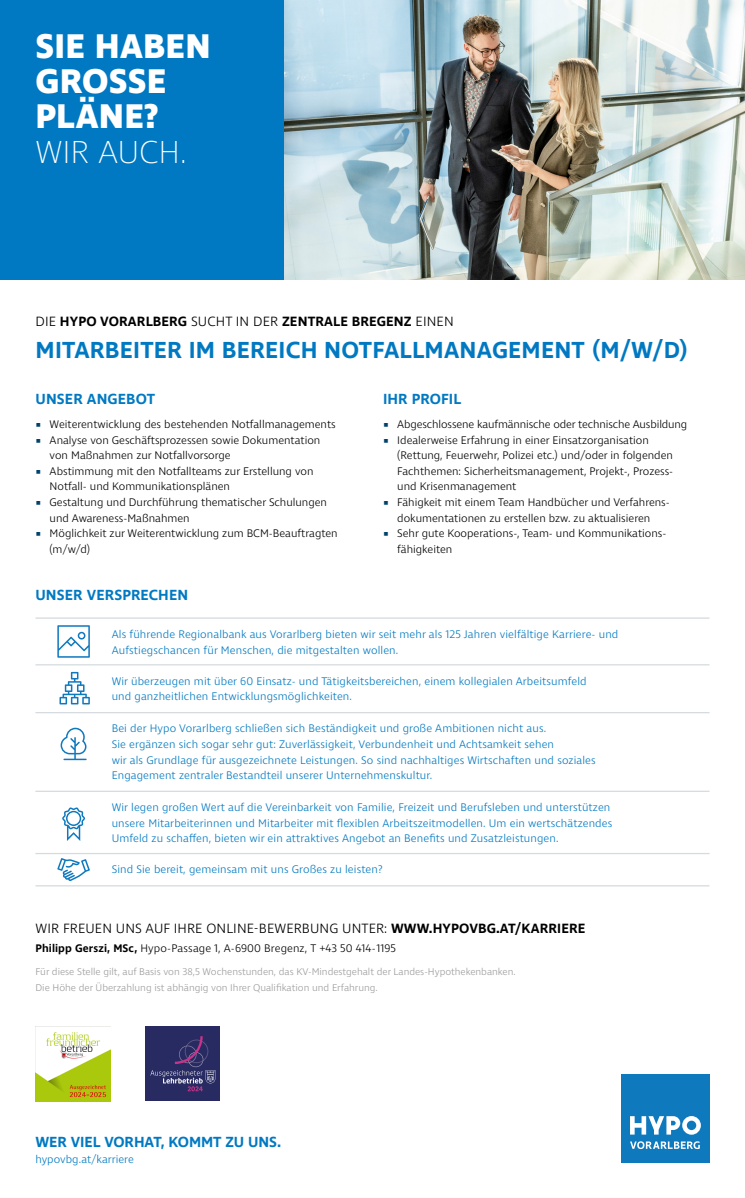
<style>
.page{position:relative;width:745px;height:1198px;background:#fff}
.page>*{position:absolute;margin:0;border:0;box-sizing:border-box;transform-origin:0 0}
.t1{font:700 35px/35px "Ingra";letter-spacing:.005em;color:#fff}
.t2{font:200 32.5px "Ingra";letter-spacing:-.005em;color:#fff}
.t3{font:600 23.75px "Ingra";letter-spacing:.01em;color:#0079c2}
.t4{font:600 15px "Ingra";letter-spacing:.005em;color:#0079c2}
.t5{font:300 13.75px "Ingra";letter-spacing:.01em;color:#000}
.t6{font:600 13.75px "Ingra";letter-spacing:.01em;color:#000}
.t7{font:300 11.25px/15.6px "Ingra";letter-spacing:.01em;color:#0079c2}
.t8{font:300 11.25px/15.6px "Ingra";color:#000}
.t9{font:300 10px/15.6px "Ingra";color:#9c9c9c}
.s1{font-weight:300}
.s2{font-size:9.38px;color:#00426c}
.s3{font-weight:600}
</style>
<div class="page">
<img style="left:283px;top:0;width:461px;height:280px">
<div style="left:0;top:0;width:283px;height:280px;background:#0079c2"></div>
<div style="left:620px;top:1074px;width:89px;height:88px;background:#0f79be"></div>
<svg style="left:630px;top:1141px;width:69px;height:8px"></svg>
<svg style="left:630px;top:1116px;width:70px;height:18px"></svg>
<svg style="left:57px;top:858px;width:33px;height:23px"></svg>
<svg style="left:62px;top:807px;width:23px;height:34px"></svg>
<svg style="left:61px;top:727px;width:26px;height:33px"></svg>
<svg style="left:59px;top:672px;width:31px;height:32px"></svg>
<svg style="left:57px;top:625px;width:33px;height:33px"></svg>
<hr style="left:35px;top:790px;width:674px;height:2px;background:#d4dade">
<hr style="left:35px;top:885px;width:674px;height:1px;background:#d4dade">
<hr style="left:35px;top:853px;width:674px;height:1px;background:#d4dade">
<hr style="left:35px;top:712px;width:674px;height:1px;background:#d4dade">
<hr style="left:35px;top:664px;width:674px;height:1px;background:#d4dade">
<hr style="left:35px;top:617px;width:674px;height:2px;background:#d4dade">
<div style="left:146px;top:1026px;width:74px;height:75px;background:#282b61"></div>
<svg style="left:150px;top:1036px;width:65px;height:55px"></svg>
<img style="left:35px;top:1026px;width:75px;height:75px">
<h1 class="t1" style="left:35px;top:30px;width:177px">SIE HABEN<br>GROSSE<br>PLÄNE?</h1>
<h2 class="t2" style="left:35px;top:132px;width:153px">WIR AUCH.</h2>
<p class="t6" style="left:36px;top:313px;width:419px"><span class="s1">DIE</span> HYPO VORARLBERG <span class="s1">SUCHT IN DER</span> ZENTRALE BREGENZ <span class="s1">EINEN</span></p>
<h3 class="t3" style="left:36px;top:335px;width:652px">MITARBEITER IM BEREICH NOTFALLMANAGEMENT (M/W/D)</h3>
<h3 class="t4" style="left:36px;top:390px;width:121px">UNSER ANGEBOT</h3>
<p class="t8" style="left:35px;top:417px;width:301px"><span class="s2">▪</span> Weiterentwicklung des bestehenden Notfallmanagements</p>
<p class="t8" style="left:50px;top:432px;width:272px;text-indent:-14px"><span class="s2">▪</span> Analyse von Geschäftsprozessen sowie Dokumentation von Maßnahmen zur Notfallvorsorge</p>
<p class="t8" style="left:50px;top:464px;width:265px;text-indent:-14px"><span class="s2">▪</span> Abstimmung mit den Notfallteams zur Erstellung von<br>Notfall- und Kommunikationsplänen</p>
<p class="t8" style="left:50px;top:495px;width:279px;text-indent:-14px"><span class="s2">▪</span> Gestaltung und Durchführung thematischer Schulungen und Awareness-Maßnahmen</p>
<p class="t8" style="left:50px;top:526px;width:289px;text-indent:-14px"><span class="s2">▪</span> Möglichkeit zur Weiterentwicklung zum BCM-Beauftragten (m/w/d)</p>
<h3 class="t4" style="left:383px;top:390px;width:79px">IHR PROFIL</h3>
<p class="t8" style="left:383px;top:417px;width:305px"><span class="s2">▪</span> Abgeschlossene kaufmännische oder technische Ausbildung</p>
<p class="t8" style="left:397px;top:432px;width:277px;text-indent:-14px"><span class="s2">▪</span> Idealerweise Erfahrung in einer Einsatzorganisation (Rettung, Feuerwehr, Polizei etc.) und/oder in folgenden Fachthemen: Sicherheitsmanagement, Projekt-, Prozess&shy;und Krisenmanagement</p>
<p class="t8" style="left:383px;top:495px;width:288px;text-align:center"><span class="s2">▪</span> Fähigkeit mit einem Team Handbücher und Verfahrens&shy;dokumentationen zu erstellen bzw. zu aktualisieren</p>
<p class="t8" style="left:397px;top:526px;width:270px;text-indent:-14px"><span class="s2">▪</span> Sehr gute Kooperations-, Team- und Kommunikations&shy;fähigkeiten</p>
<h3 class="t4" style="left:35px;top:585px;width:154px">UNSER VERSPRECHEN</h3>
<p class="t7" style="left:112px;top:627px;width:508px">Als führende Regionalbank aus Vorarlberg bieten wir seit mehr als 125 Jahren vielfältige Karriere- und<br>Aufstiegschancen für Menschen, die mitgestalten wollen.</p>
<p class="t7" style="left:112px;top:673px;width:476px">Wir überzeugen mit über 60 Einsatz- und Tätigkeitsbereichen, einem kollegialen Arbeitsumfeld und ganzheitlichen Entwicklungsmöglichkeiten.</p>
<p class="t7" style="left:112px;top:721px;width:485px">Bei der Hypo Vorarlberg schließen sich Beständigkeit und große Ambitionen nicht aus.<br>Sie ergänzen sich sogar sehr gut: Zuverlässigkeit, Verbundenheit und Achtsamkeit sehen<br>wir als Grundlage für ausgezeichnete Leistungen. So sind nachhaltiges Wirtschaften und soziales Engagement zentraler Bestandteil unserer Unternehmenskultur.</p>
<p class="t7" style="left:112px;top:800px;width:501px">Wir legen großen Wert auf die Vereinbarkeit von Familie, Freizeit und Berufsleben und unterstützen unsere Mitarbeiterinnen und Mitarbeiter mit flexiblen Arbeitszeitmodellen. Um ein wertschätzendes<br>Umfeld zu schaffen, bieten wir ein attraktives Angebot an Benefits und Zusatzleistungen.</p>
<p class="t7" style="left:112px;top:862px;width:272px">Sind Sie bereit, gemeinsam mit uns Großes zu leisten?</p>
<p class="t5" style="left:36px;top:919px;width:551px">WIR FREUEN UNS AUF IHRE ONLINE-BEWERBUNG UNTER: <span class="s3">WWW.HYPOVBG.AT/KARRIERE</span></p>
<p class="t8" style="left:35px;top:940px;width:362px"><span class="s3">Philipp Gerszi, MSc,</span> Hypo-Passage 1, A-6900 Bregenz, T +43 50 414-1195</p>
<p class="t9" style="left:35px;top:964px;width:481px">Für diese Stelle gilt, auf Basis von 38,5 Wochenstunden, das KV-Mindestgehalt der Landes-Hypothekenbanken.<br>Die Höhe der Überzahlung ist abhängig von Ihrer Qualifikation und Erfahrung.</p>
<h3 class="t4" style="left:35px;top:1132px;width:247px">WER VIEL VORHAT, KOMMT ZU UNS.</h3>
<p class="t7" style="left:35px;top:1151px;width:100px">hypovbg.at/karriere</p>
</div>
